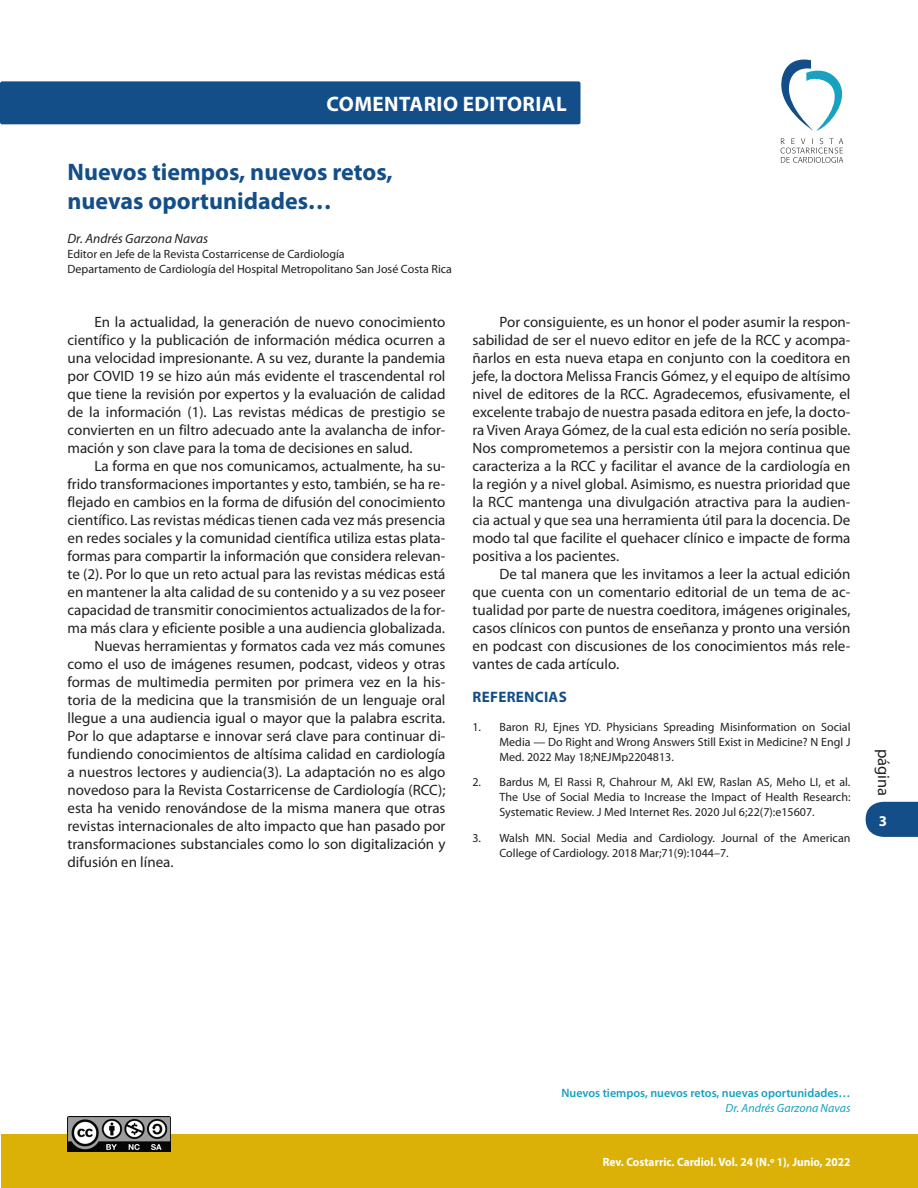
<style>
.page{position:relative;width:918px;height:1188px;background:#fff}
.page>*{position:absolute;margin:0;border:0;box-sizing:border-box;transform-origin:0 0}
._02-Título_Artículo{font:700 24px/28.5px "Myriad Pro";color:#134e89}
._01-Super_Título{font:700 21px "Myriad Pro";letter-spacing:.02em;color:#fff}
.t1{font:16.5px "Myriad Pro";color:#231f20}
._10-Subtítulo_1{font:700 15.15px "Myriad Pro";letter-spacing:.02em;color:#134e89}
._00-Texto_Normal{font:15px/18px "Myriad Pro";color:#231f20;text-align:justify}
.t2{font:700 15px "Myriad Pro";color:#fff}
._03-Autores_Artículo{font:italic 13.5px "Myriad Pro";color:#231f20}
._08_1-Pie_de_página{font:600 12.15px "Myriad Pro";color:#18a1c1}
._14-Referencias{font:12px/15px "Myriad Pro";color:#231f20;text-align:justify}
._03_1-Referencias_Au{font:12px "Myriad Pro";color:#231f20}
.t3{font:700 12px "Myriad Pro";color:#fff;scale:.95 1}
._09_1-Pie_de_página{font:italic 12px "Myriad Pro";color:#18a1c1}
</style>
<div class="page">
<svg style="left:866px;top:801px;width:52px;height:36px;background:#265c92"></svg>
<div style="left:1px;top:1134px;width:917px;height:54px;background:#dbb108"></div>
<img style="left:68px;top:1116px;width:102px;height:36px">
<div style="left:0;top:81px;width:580px;height:43px;background:#134e89;border-radius:2px"></div>
<svg style="left:781px;top:138px;width:62px;height:25px"></svg>
<svg style="left:781px;top:59px;width:62px;height:72px"></svg>
<p class="_01-Super_Título" style="left:327px;top:90px;width:242px">COMENTARIO EDITORIAL</p>
<p class="_02-Título_Artículo" style="left:68px;top:157px;width:327px">Nuevos tiempos, nuevos retos, nuevas oportunidades…</p>
<p class="_03-Autores_Artículo" style="left:68px;top:230px;width:142px">Dr. Andrés Garzona Navas</p>
<p class="_03_1-Referencias_Au" style="left:68px;top:247px;width:279px">Editor en Jefe de la Revista Costarricense de Cardiología</p>
<p class="_03_1-Referencias_Au" style="left:68px;top:262px;width:386px">Departamento de Cardiología del Hospital Metropolitano San José Costa Rica</p>
<p class="_00-Texto_Normal" style="left:68px;top:313px;width:380px;text-indent:27px">En la actualidad, la generación de nuevo conocimiento científico y la publicación de información médica ocurren a una velocidad impresionante. A su vez, durante la pandemia por COVID 19 se hizo aún más evidente el trascendental rol que tiene la revisión por expertos y la evaluación de calidad de la información (1). Las revistas médicas de prestigio se convierten en un filtro adecuado ante la avalancha de infor&shy;mación y son clave para la toma de decisiones en salud.</p>
<p class="_00-Texto_Normal" style="left:68px;top:457px;width:380px;text-indent:27px">La forma en que nos comunicamos, actualmente, ha su&shy;frido transformaciones importantes y esto, también, se ha re&shy;flejado en cambios en la forma de difusión del conocimiento científico. Las revistas médicas tienen cada vez más presencia en redes sociales y la comunidad científica utiliza estas plata&shy;formas para compartir la información que considera relevan&shy;te (2). Por lo que un reto actual para las revistas médicas está en mantener la alta calidad de su contenido y a su vez poseer capacidad de transmitir conocimientos actualizados de la for&shy;ma más clara y eficiente posible a una audiencia globalizada.</p>
<p class="_00-Texto_Normal" style="left:68px;top:637px;width:380px;text-indent:27px">Nuevas herramientas y formatos cada vez más comunes como el uso de imágenes resumen, podcast, videos y otras formas de multimedia permiten por primera vez en la his&shy;toria de la medicina que la transmisión de un lenguaje oral llegue a una audiencia igual o mayor que la palabra escrita.<br>Por lo que adaptarse e innovar será clave para continuar di&shy;fundiendo conocimientos de altísima calidad en cardiología a nuestros lectores y audiencia(3). La adaptación no es algo novedoso para la Revista Costarricense de Cardiología (RCC); esta ha venido renovándose de la misma manera que otras revistas internacionales de alto impacto que han pasado por transformaciones substanciales como lo son digitalización y difusión en línea.</p>
<p class="_00-Texto_Normal" style="left:472px;top:313px;width:380px;text-indent:27px">Por consiguiente, es un honor el poder asumir la respon&shy;sabilidad de ser el nuevo editor en jefe de la RCC y acompa&shy;ñarlos en esta nueva etapa en conjunto con la coeditora en jefe, la doctora Melissa Francis Gómez, y el equipo de altísimo nivel de editores de la RCC. Agradecemos, efusivamente, el excelente trabajo de nuestra pasada editora en jefe, la docto&shy;ra Viven Araya Gómez, de la cual esta edición no sería posible.<br>Nos comprometemos a persistir con la mejora continua que caracteriza a la RCC y facilitar el avance de la cardiología en la región y a nivel global. Asimismo, es nuestra prioridad que la RCC mantenga una divulgación atractiva para la audien&shy;cia actual y que sea una herramienta útil para la docencia. De modo tal que facilite el quehacer clínico e impacte de forma positiva a los pacientes.</p>
<p class="_00-Texto_Normal" style="left:472px;top:565px;width:380px;text-indent:27px">De tal manera que les invitamos a leer la actual edición que cuenta con un comentario editorial de un tema de ac&shy;tualidad por parte de nuestra coeditora, imágenes originales, casos clínicos con puntos de enseñanza y pronto una versión en podcast con discusiones de los conocimientos más rele&shy;vantes de cada artículo.</p>
<p class="_10-Subtítulo_1" style="left:473px;top:687px;width:96px">REFERENCIAS</p>
<p class="_14-Referencias" style="left:500px;top:719px;width:353px;text-indent:-27px">1. Baron RJ, Ejnes YD. Physicians Spreading Misinformation on Social Media — Do Right and Wrong Answers Still Exist in Medicine? N Engl J Med. 2022 May 18;NEJMp2204813.</p>
<p class="_14-Referencias" style="left:500px;top:775px;width:352px;text-indent:-27px">2. Bardus M, El Rassi R, Chahrour M, Akl EW, Raslan AS, Meho LI, et al.<br>The Use of Social Media to Increase the Impact of Health Research:<br>Systematic Review. J Med Internet Res. 2020 Jul 6;22(7):e15607.</p>
<p class="_14-Referencias" style="left:500px;top:831px;width:352px;text-indent:-27px">3. Walsh MN. Social Media and Cardiology. Journal of the American<br>College of Cardiology. 2018 Mar;71(9):1044–7.</p>
<p class="t1" style="left:893px;top:749px;width:49px;rotate:90deg">página</p>
<p class="t2" style="left:879px;top:811px;width:10px">3</p>
<p class="_08_1-Pie_de_página" style="left:561px;top:1085px;width:291px">Nuevos tiempos, nuevos retos, nuevas oportunidades…</p>
<p class="_09_1-Pie_de_página" style="left:725px;top:1101px;width:127px">Dr. Andrés Garzona Navas</p>
<p class="t3" style="left:603px;top:1154px;width:262px">Rev. Costarric. Cardiol. Vol. 24 (N.º 1), Junio, 2022</p>
</div>
